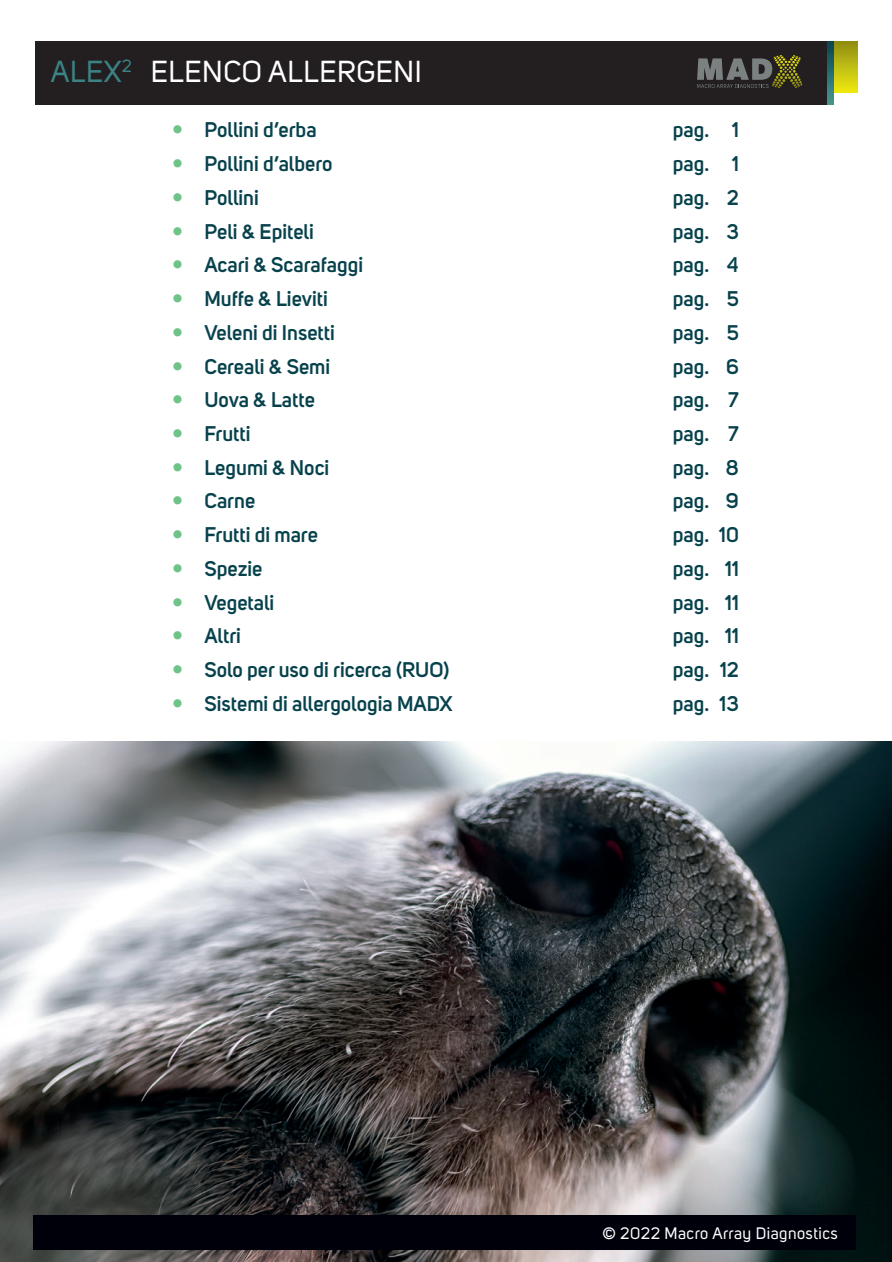
<style>
.page{position:relative;width:892px;height:1262px;background:#fff}
.page>*{position:absolute;margin:0;border:0;box-sizing:border-box;transform-origin:0 0}
.t1{font:30px "Uni Sans";letter-spacing:.02em;color:#fff}
.t2{font:600 21px "Uni Sans";color:#07424c}
.t3{font:16.5px "Uni Sans";letter-spacing:.03em;color:#fff}
.s1{color:#3c8386}
</style>
<div class="page">
<img style="left:0;top:741px;width:891px;height:520px">
<div style="left:35px;top:41px;width:798px;height:64px;background:#231f20"></div>
<svg style="left:697px;top:55px;width:103px;height:33px"></svg>
<div style="left:833px;top:41px;width:24px;height:52px;background:linear-gradient(to bottom,#8f8d14,#eee911)"></div>
<svg style="left:827px;top:41px;width:6px;height:64px"></svg>
<div style="left:33px;top:1215px;width:822px;height:34px;background:#00000b"></div>
<h1 class="t1" style="left:51px;top:54px;width:372px"><span class="s1">ALEX</span><sup>2</sup> ELENCO ALLERGENI</h1>
<p class="t2" style="left:204px;top:118px;width:114px">Pollini d’erba</p>
<p class="t2" style="left:672px;top:118px;width:68px">pag. 1</p>
<p class="t2" style="left:204px;top:151px;width:129px">Pollini d’albero</p>
<p class="t2" style="left:672px;top:151px;width:68px">pag. 1</p>
<p class="t2" style="left:204px;top:185px;width:56px">Pollini</p>
<p class="t2" style="left:672px;top:185px;width:68px">pag. 2</p>
<p class="t2" style="left:204px;top:219px;width:111px">Peli &amp; Epiteli</p>
<p class="t2" style="left:672px;top:219px;width:68px">pag. 3</p>
<p class="t2" style="left:204px;top:252px;width:160px">Acari &amp; Scarafaggi</p>
<p class="t2" style="left:672px;top:252px;width:68px">pag. 4</p>
<p class="t2" style="left:204px;top:286px;width:125px">Muffe &amp; Lieviti</p>
<p class="t2" style="left:672px;top:286px;width:68px">pag. 5</p>
<p class="t2" style="left:204px;top:320px;width:132px">Veleni di Insetti</p>
<p class="t2" style="left:672px;top:320px;width:68px">pag. 5</p>
<p class="t2" style="left:204px;top:354px;width:127px">Cereali &amp; Semi</p>
<p class="t2" style="left:672px;top:354px;width:68px">pag. 6</p>
<p class="t2" style="left:204px;top:387px;width:112px">Uova &amp; Latte</p>
<p class="t2" style="left:672px;top:387px;width:68px">pag. 7</p>
<p class="t2" style="left:204px;top:421px;width:48px">Frutti</p>
<p class="t2" style="left:672px;top:421px;width:68px">pag. 7</p>
<p class="t2" style="left:204px;top:455px;width:126px">Legumi &amp; Noci</p>
<p class="t2" style="left:672px;top:455px;width:68px">pag. 8</p>
<p class="t2" style="left:204px;top:488px;width:52px">Carne</p>
<p class="t2" style="left:672px;top:488px;width:68px">pag. 9</p>
<p class="t2" style="left:204px;top:522px;width:115px">Frutti di mare</p>
<p class="t2" style="left:672px;top:522px;width:68px">pag. 10</p>
<p class="t2" style="left:204px;top:556px;width:60px">Spezie</p>
<p class="t2" style="left:672px;top:556px;width:68px">pag. 11</p>
<p class="t2" style="left:204px;top:589px;width:71px">Vegetali</p>
<p class="t2" style="left:672px;top:589px;width:68px">pag. 11</p>
<p class="t2" style="left:204px;top:623px;width:38px">Altri</p>
<p class="t2" style="left:672px;top:623px;width:68px">pag. 11</p>
<p class="t2" style="left:204px;top:657px;width:246px">Solo per uso di ricerca (RUO)</p>
<p class="t2" style="left:672px;top:657px;width:68px">pag. 12</p>
<p class="t2" style="left:204px;top:691px;width:249px">Sistemi di allergologia MADX</p>
<p class="t2" style="left:672px;top:691px;width:68px">pag. 13</p>
<p class="t3" style="left:602px;top:1223px;width:237px">© 2022 Macro Array Diagnostics</p>
</div>
